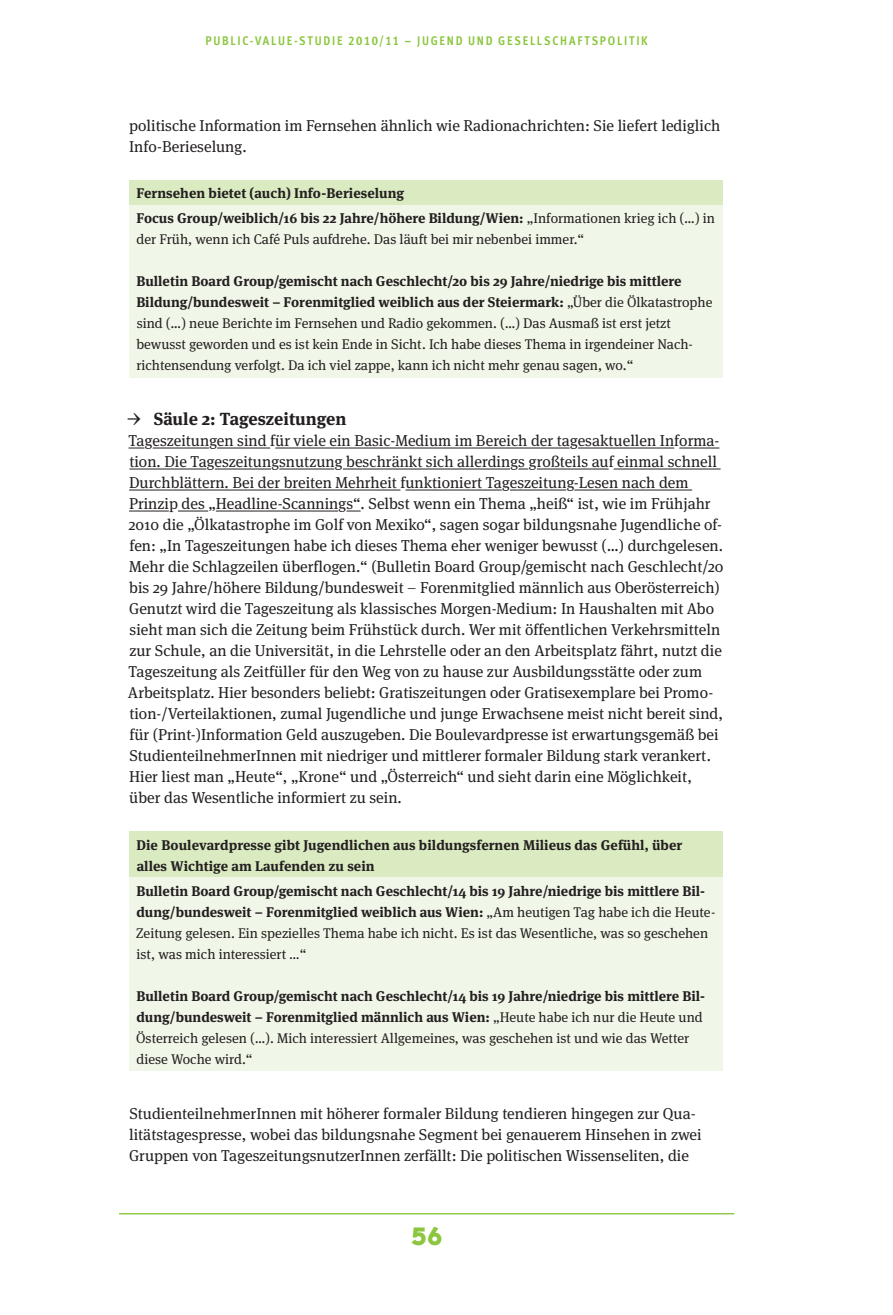
<style>
.page{position:relative;width:893px;height:1315px;background:#fff}
.page>*{position:absolute;margin:0;border:0;box-sizing:border-box;transform-origin:0 0}
.t1{font:28px "Bonn Bold Caps";color:#8bc63e}
.t2{font:700 17.5px "Meta Serif Pro";color:#231f20}
.t3{font:15.75px/21px "Meta Serif Pro";color:#231f20}
.t4{font:14px/21px "Meta Serif Pro";color:#231f20}
.t5{font:700 14px/21px "Meta Serif Pro";color:#231f20}
.t6{font:12.6px "Meta Cond Bold LF";letter-spacing:.135em;color:#8bc63e}
.s1{font-weight:400}
.s2{font-weight:700}
.s3{font-style:italic}
</style>
<div class="page">
<hr style="left:119px;top:1213px;width:615px;height:1px;background:#8bc63e">
<hr style="left:152px;top:447px;width:57px;height:1px;background:#231f20">
<hr style="left:217px;top:447px;width:53px;height:1px;background:#231f20">
<hr style="left:275px;top:447px;width:295px;height:1px;background:#231f20">
<hr style="left:578px;top:447px;width:96px;height:1px;background:#231f20">
<hr style="left:679px;top:447px;width:40px;height:1px;background:#231f20">
<hr style="left:129px;top:468px;width:78px;height:1px;background:#231f20">
<hr style="left:215px;top:468px;width:56px;height:1px;background:#231f20">
<hr style="left:279px;top:468px;width:55px;height:1px;background:#231f20">
<hr style="left:343px;top:468px;width:167px;height:1px;background:#231f20">
<hr style="left:537px;top:468px;width:72px;height:1px;background:#231f20">
<hr style="left:614px;top:468px;width:107px;height:1px;background:#231f20">
<hr style="left:129px;top:489px;width:271px;height:1px;background:#231f20">
<hr style="left:405px;top:489px;width:97px;height:1px;background:#231f20">
<hr style="left:510px;top:489px;width:56px;height:1px;background:#231f20">
<hr style="left:574px;top:489px;width:118px;height:1px;background:#231f20">
<hr style="left:129px;top:510px;width:40px;height:1px;background:#231f20">
<hr style="left:178px;top:510px;width:30px;height:1px;background:#231f20">
<hr style="left:216px;top:510px;width:122px;height:1px;background:#231f20">
<div style="left:129px;top:180px;width:594px;height:25px;background:#daeac1"></div>
<div style="left:129px;top:205px;width:594px;height:172px;background:#f1f7e8"></div>
<svg style="left:129px;top:447px;width:26px;height:2px"></svg>
<svg style="left:562px;top:447px;width:18px;height:2px"></svg>
<svg style="left:198px;top:447px;width:21px;height:23px"></svg>
<svg style="left:263px;top:447px;width:19px;height:23px"></svg>
<svg style="left:326px;top:468px;width:19px;height:2px"></svg>
<svg style="left:494px;top:468px;width:45px;height:23px"></svg>
<svg style="left:558px;top:489px;width:19px;height:2px"></svg>
<svg style="left:330px;top:510px;width:31px;height:2px"></svg>
<div style="left:129px;top:831px;width:594px;height:46px;background:#daeac1"></div>
<div style="left:129px;top:877px;width:594px;height:193px;background:#f1f7e8"></div>
<svg style="left:289px;top:956px;width:10px;height:3px"></svg>
<p class="t6" style="left:205px;top:33px;width:418px">PUBLIC-VALUE-STUDIE 2010/11 – JUGEND UND GESELL SCHAFTSPOLITI</p>
<p class="t6" style="left:641px;top:33px;width:8px">K</p>
<p class="t3" style="left:129px;top:115px;width:593px">politische Information im Fernsehen ähnlich wie Radionachrichten: Sie liefert lediglich<br>Info-Berieselung.</p>
<p class="t5" style="left:136px;top:180px;width:580px;line-height:25px">Fernsehen bietet (auch) Info-Berieselung<br>Focus Group/weiblich/16 bis 22 Jahre/höhere Bildung/Wien: <span class="s1">„Informationen krieg ich (…) in</span></p>
<p class="t4" style="left:137px;top:228px;width:449px">der Früh, wenn ich Café Puls aufdrehe. Das läuft bei mir nebenbei immer.“</p>
<p class="t4" style="left:136px;top:270px;width:578px"><span class="s2">Bulletin Board Group/gemischt nach Geschlecht/20 bis 29 Jahre/niedrige bis mittlere Bildung/bundesweit – Forenmitglied weiblich aus der Steiermark:</span> „Über die Ölkatastrophe sind (…) neue Berichte im Fernsehen und Radio gekommen. (…) Das Ausmaß ist erst jetzt bewusst geworden und es ist kein Ende in Sicht. Ich habe dieses Thema in irgendeiner Nach&shy;richtensendung verfolgt. Da ich viel zappe, kann ich nicht mehr genau sagen, wo.“</p>
<p class="t2" style="left:127px;top:405px;width:220px">→ Säule 2: Tageszeitungen</p>
<p class="t3" style="left:128px;top:430px;width:597px">Tageszeitungen sind für viele ein Basic-Medium im Bereich der tagesaktuellen Informa&shy;tion. Die Tageszeitungsnutzung beschränkt sich allerdings großteils auf einmal schnell Durchblättern. Bei der breiten Mehrheit funktioniert Tageszeitung-Lesen nach dem Prinzip des „Headline-Scannings“. Selbst wenn ein Thema „heiß“ ist, wie im Frühjahr 2010 die „Ölkatastrophe im Golf von Mexiko“, sagen sogar bildungsnahe Jugendliche of&shy;fen: „In Tageszeitungen habe ich dieses Thema eher weniger bewusst (…) durchgelesen.<br>Mehr die Schlagzeilen überflogen.“ (Bulletin Board Group/gemischt nach Geschlecht/20 bis 29 Jahre/höhere Bildung/bundesweit – Forenmitglied männlich aus Oberösterreich)<br>Genutzt wird die Tageszeitung als klassisches Morgen-Medium: In Haushalten mit Abo sieht man sich die Zeitung beim Frühstück durch. Wer mit öffentlichen Verkehrsmitteln zur Schule, an die Universität, in die Lehrstelle oder an den Arbeitsplatz fährt, nutzt die Tageszeitung als Zeitfüller für den Weg von zu hause zur Ausbildungsstätte oder zum Arbeitsplatz. Hier besonders beliebt: Gratiszeitungen oder Gratisexemplare bei Promo&shy;tion-/Verteilaktionen, zumal Jugendliche und junge Erwachsene meist nicht bereit sind, für (Print-)Information Geld auszugeben. Die Boulevardpresse ist erwartungsgemäß bei StudienteilnehmerInnen mit niedriger und mittlerer formaler Bildung stark verankert.<br>Hier liest man „Heute“, „Krone“ und „Österreich“ und sieht darin eine Möglichkeit, über das Wesentliche informiert zu sein.</p>
<p class="t5" style="left:136px;top:833px;width:547px">Die Boulevardpresse gibt Jugendlichen aus bildungsfernen Milieus das Gefühl, über alles Wichtige am Laufenden zu sein</p>
<p class="t4" style="left:136px;top:879px;width:581px"><span class="s2">Bulletin Board Group/gemischt nach Geschlecht/14 bis 19 Jahre/niedrige bis mittlere Bil&shy;dung/bundesweit – Forenmitglied weiblich aus Wien:</span> „Am heutigen Tag habe ich die Heute-Zeitung gelesen. Ein spezielles Thema habe ich nicht. Es ist das Wesentliche, was so geschehen ist, was mich interessiert <span class="s3">…</span>“</p>
<p class="t5" style="left:136px;top:984px;width:570px">Bulletin Board Group/gemischt nach Geschlecht/14 bis 19 Jahre/niedrige bis mittlere Bil&shy;dung/bundesweit – Forenmitglied männlich aus Wien: <span class="s1">„Heute habe ich nur die Heute und Österreich gelesen (…). Mich interessiert Allgemeines, was geschehen ist und wie das Wetter diese Woche wird.“</span></p>
<p class="t3" style="left:129px;top:1102px;width:574px">StudienteilnehmerInnen mit höherer formaler Bildung tendieren hingegen zur Qua&shy;litätstagespresse, wobei das bildungsnahe Segment bei genauerem Hinsehen in zwei<br>Gruppen von TageszeitungsnutzerInnen zerfällt: Die politischen Wissenseliten, die</p>
<h1 class="t1" style="left:411px;top:1221px;width:32px">56</h1>
</div>
